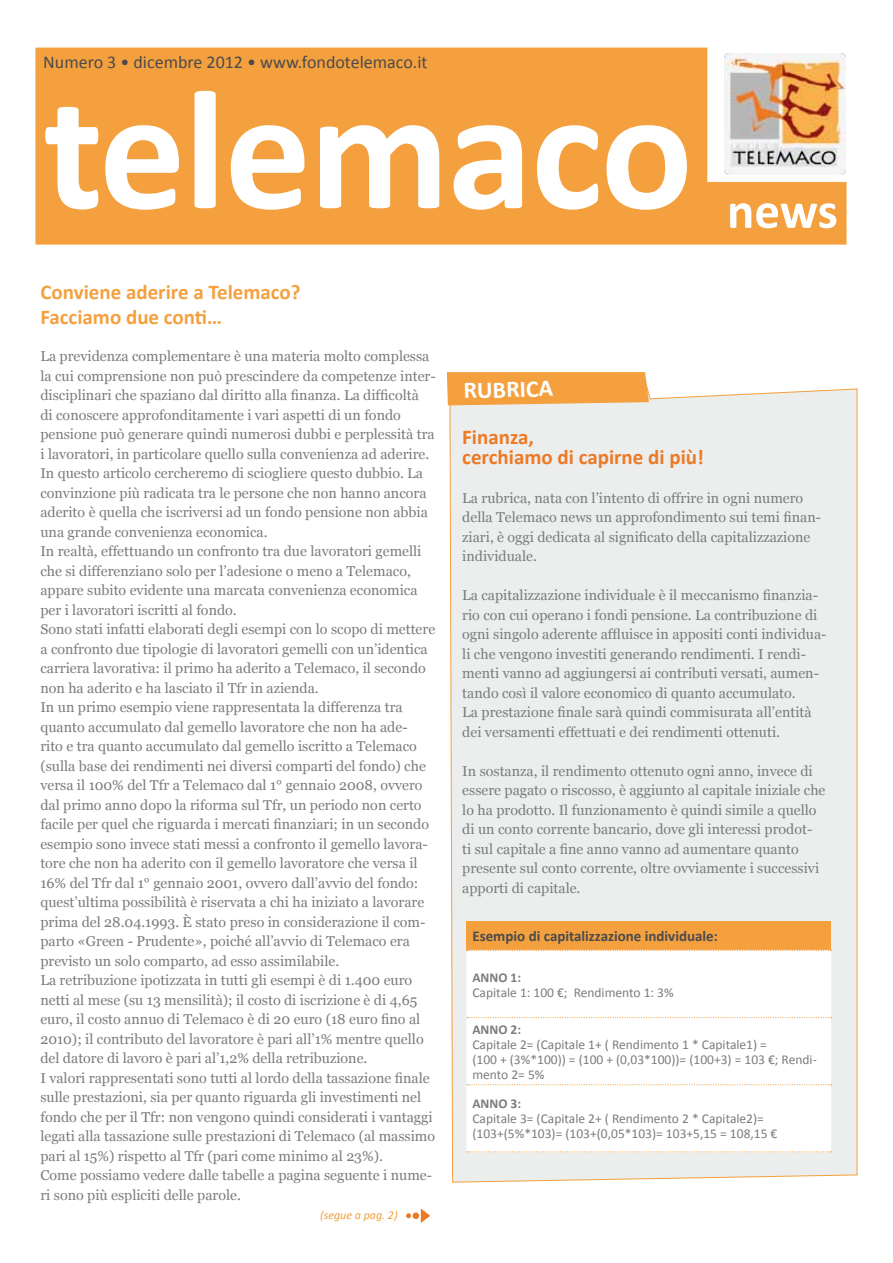
<style>
.page{position:relative;width:893px;height:1263px;background:#fff}
.page>*{position:absolute;margin:0;border:0;box-sizing:border-box;transform-origin:0 0}
.t1{font:700 172.05px "Calibri";letter-spacing:-.01em;color:#fff}
.t2{font:700 51px "Calibri";color:#fff}
.t3{font:700 24px "Calibri";color:#fff}
.t4{font:700 21px/25.2px "Calibri";color:#f4a03e}
.t5{font:700 21px/19.5px "Calibri";color:#ed7925}
.t6{font:18px "Calibri";color:#4b4b4d}
.t7{font:700 15px "Calibri";color:#4b4b4d}
.t8{font:14.25px/19.5px "Georgia";color:#7b7c7e}
.t9{font:13.5px/15px "Calibri";color:#7b7c7e}
.t10{font:700 13.5px "Calibri";color:#7b7c7e}
.t11{font:italic 12px "Calibri";color:#f4a03e}
</style>
<div class="page">
<div style="left:449px;top:388px;width:408px;height:794px;background:#eceded"></div>
<svg style="left:35px;top:48px;width:811px;height:197px;background:#f1a44b"></svg>
<svg style="left:447px;top:372px;width:202px;height:33px;background:#f3a446"></svg>
<div style="left:466px;top:921px;width:365px;height:29px;background:#f4a03e"></div>
<svg style="left:466px;top:950px;width:365px;height:202px"></svg>
<svg style="left:467px;top:950px;width:365px;height:1px"></svg>
<svg style="left:467px;top:1017px;width:365px;height:1px"></svg>
<svg style="left:467px;top:1084px;width:365px;height:1px"></svg>
<svg style="left:467px;top:1151px;width:365px;height:1px"></svg>
<svg style="left:421px;top:1209px;width:9px;height:14px"></svg>
<svg style="left:406px;top:1213px;width:5px;height:5px"></svg>
<div style="left:413px;top:1212px;width:6px;height:7px;background:#ed7925;border-radius:50%"></div>
<p class="t6" style="left:43px;top:51px;width:386px">Numero 3 • dicembre 2012 • www.fondotelemaco.it</p>
<h1 class="t1" style="left:43px;top:44px;width:651px">telemaco</h1>
<h2 class="t2" style="left:727px;top:179px;width:112px">news</h2>
<h3 class="t4" style="left:40px;top:278px;width:262px">Conviene aderire a Telemaco?<br>Facciamo due conti…</h3>
<p class="t8" style="left:40px;top:347px;width:397px">La previdenza complementare è una materia molto complessa la cui comprensione non può prescindere da competenze inter&shy;disciplinari che spaziano dal diritto alla finanza. La difficoltà<br>di conoscere approfonditamente i vari aspetti di un fondo pensione può generare quindi numerosi dubbi e perplessità tra i lavoratori, in particolare quello sulla convenienza ad aderire.<br>In questo articolo cercheremo di sciogliere questo dubbio. La convinzione più radicata tra le persone che non hanno ancora aderito è quella che iscriversi ad un fondo pensione non abbia una grande convenienza economica.<br>In realtà, effettuando un confronto tra due lavoratori gemelli che si differenziano solo per l’adesione o meno a Telemaco, appare subito evidente una marcata convenienza economica per i lavoratori iscritti al fondo.<br>Sono stati infatti elaborati degli esempi con lo scopo di mettere a confronto due tipologie di lavoratori gemelli con un’identica carriera lavorativa: il primo ha aderito a Telemaco, il secondo non ha aderito e ha lasciato il Tfr in azienda.<br>In un primo esempio viene rappresentata la differenza tra quanto accumulato dal gemello lavoratore che non ha ade-<br>rito e tra quanto accumulato dal gemello iscritto a Telemaco (sulla base dei rendimenti nei diversi comparti del fondo) che versa il 100% del Tfr a Telemaco dal 1° gennaio 2008, ovvero dal primo anno dopo la riforma sul Tfr, un periodo non certo facile per quel che riguarda i mercati finanziari; in un secondo esempio sono invece stati messi a confronto il gemello lavora&shy;tore che non ha aderito con il gemello lavoratore che versa il 16% del Tfr dal 1° gennaio 2001, ovvero dall’avvio del fondo: quest’ultima possibilità è riservata a chi ha iniziato a lavorare prima del 28.04.1993. è stato preso in considerazione il com&shy;parto «Green - Prudente», poiché all’avvio di Telemaco era previsto un solo comparto, ad esso assimilabile.<br>La retribuzione ipotizzata in tutti gli esempi è di 1.400 euro netti al mese (su 13 mensilità); il costo di iscrizione è di 4,65 euro, il costo annuo di Telemaco è di 20 euro (18 euro fino al 2010); il contributo del lavoratore è pari all’1% mentre quello del datore di lavoro è pari al’1,2% della retribuzione.<br>I valori rappresentati sono tutti al lordo della tassazione finale sulle prestazioni, sia per quanto riguarda gli investimenti nel fondo che per il Tfr: non vengono quindi considerati i vantaggi legati alla tassazione sulle prestazioni di Telemaco (al massimo pari al 15%) rispetto al Tfr (pari come minimo al 23%).<br>Come possiamo vedere dalle tabelle a pagina seguente i nume&shy;ri sono più espliciti delle parole.</p>
<p class="t11" style="left:320px;top:1207px;width:79px">(segue a pag. 2)</p>
<h3 class="t3" style="left:463px;top:375px;width:91px;rotate:-1deg">RUBRICA</h3>
<h3 class="t5" style="left:462px;top:427px;width:243px">Finanza,<br>cerchiamo di capirne di più!</h3>
<p class="t8" style="left:462px;top:489px;width:360px">La rubrica, nata con l’intento di offrire in ogni numero della Telemaco news un approfondimento sui temi finan&shy;ziari, è oggi dedicata al significato della capitalizzazione individuale.</p>
<p class="t8" style="left:462px;top:586px;width:366px">La capitalizzazione individuale è il meccanismo finanzia&shy;rio con cui operano i fondi pensione. La contribuzione di ogni singolo aderente affluisce in appositi conti individua&shy;li che vengono investiti generando rendimenti. I rendi&shy;menti vanno ad aggiungersi ai contributi versati, aumen&shy;tando così il valore economico di quanto accumulato.<br>La prestazione finale sarà quindi commisurata all’entità dei versamenti effettuati e dei rendimenti ottenuti.</p>
<p class="t8" style="left:462px;top:761px;width:365px">In sostanza, il rendimento ottenuto ogni anno, invece di essere pagato o riscosso, è aggiunto al capitale iniziale che lo ha prodotto. Il funzionamento è quindi simile a quello di un conto corrente bancario, dove gli interessi prodot-<br>ti sul capitale a fine anno vanno ad aumentare quanto presente sul conto corrente, oltre ovviamente i successivi apporti di capitale.</p>
<p class="t7" style="left:472px;top:927px;width:247px">Esempio di capitalizzazione individuale:</p>
<p class="t10" style="left:472px;top:969px;width:50px">ANNO 1:</p>
<p class="t9" style="left:472px;top:984px;width:203px">Capitale 1: 100 €; Rendimento 1: 3%</p>
<p class="t10" style="left:472px;top:1021px;width:50px">ANNO 2:</p>
<p class="t9" style="left:472px;top:1036px;width:346px">Capitale 2= (Capitale 1+ ( Rendimento 1 * Capitale1) =<br>(100 + (3%*100)) = (100 + (0,03*100))= (100+3) = 103 €; Rendi&shy;mento 2= 5%</p>
<p class="t10" style="left:472px;top:1095px;width:50px">ANNO 3:</p>
<p class="t9" style="left:472px;top:1111px;width:307px">Capitale 3= (Capitale 2+ ( Rendimento 2 * Capitale2)= (103+(5%*103)= (103+(0,05*103)= 103+5,15 = 108,15 €</p>
</div>
